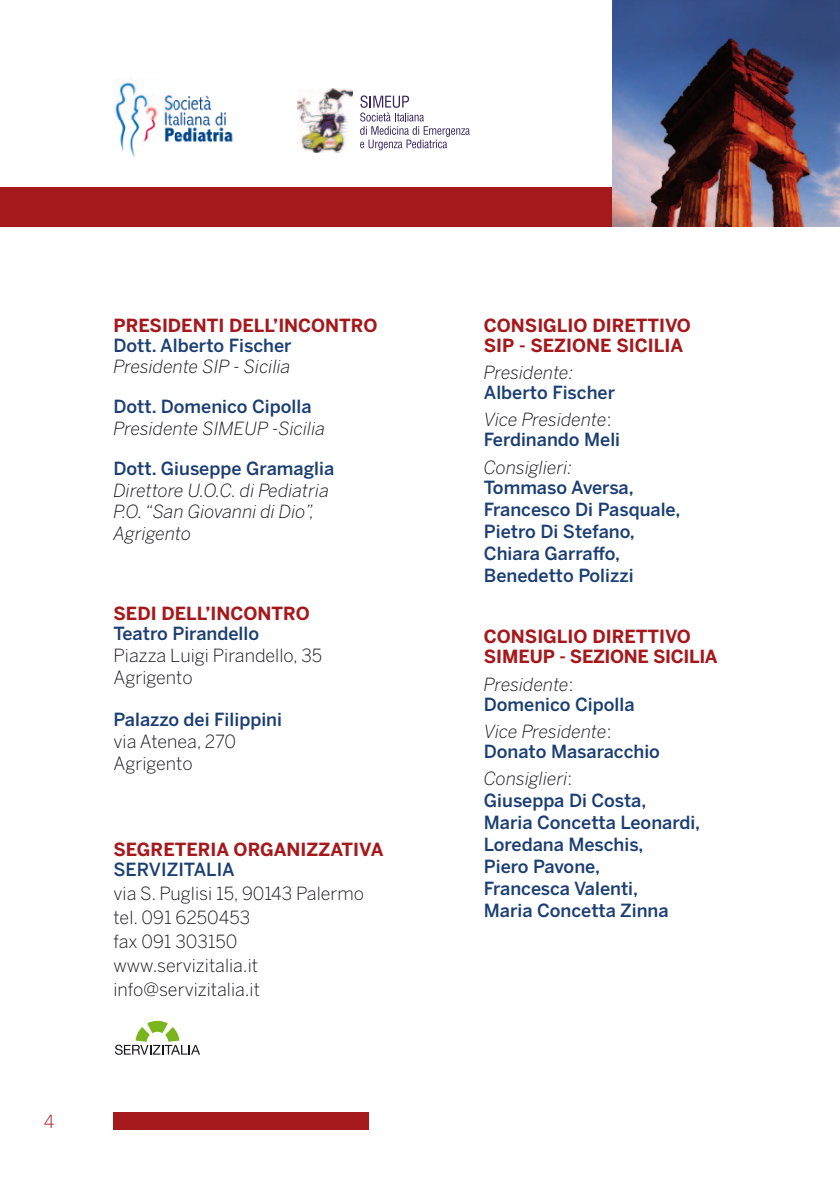
<style>
.page{position:relative;width:840px;height:1191px;background:#fff}
.page>*{position:absolute;margin:0;border:0;box-sizing:border-box;transform-origin:0 0}
.t1{font:500 18px/22px "Benton Sans";color:#1b3f72}
.t2{font:300 18px/24px "Benton Sans";color:#1a171c}
.t3{font:700 18px/20px "Benton Sans";color:#a5191c}
.t4{font:italic 300 18px/21.6px "Benton Sans";color:#1a171c}
.t5{font:300 18px "Benton Sans";color:#a5191c}
.s1{font-weight:300;font-style:italic;color:#1a171c}
.s2{font-weight:300;color:#1a171c}
</style>
<div class="page">
<div style="left:113px;top:1112px;width:256px;height:17px;background:#a5191c"></div>
<img style="left:297px;top:88px;width:56px;height:64px">
<svg style="left:360px;top:95px;width:109px;height:55px"></svg>
<img style="left:115px;top:82px;width:118px;height:76px">
<div style="left:0;top:188px;width:839px;height:39px;background:#a5191c"></div>
<img style="left:612px;top:0;width:227px;height:227px">
<svg style="left:115px;top:1020px;width:85px;height:34px"></svg>
<p class="t5" style="left:44px;top:1110px;width:12px">4</p>
<p class="t3" style="left:113px;top:315px;width:265px">PRESIDENTI DELL’INCONTRO</p>
<p class="t1" style="left:113px;top:334px;width:179px">Dott. Alberto Fischer</p>
<p class="t4" style="left:113px;top:356px;width:178px">Presidente SIP - Sicilia</p>
<p class="t1" style="left:113px;top:395px;width:199px">Dott. Domenico Cipolla</p>
<p class="t4" style="left:113px;top:417px;width:213px">Presidente SIMEUP -Sicilia</p>
<p class="t1" style="left:113px;top:457px;width:222px">Dott. Giuseppe Gramaglia</p>
<p class="t4" style="left:113px;top:479px;width:217px">Direttore U.O.C. di Pediatria<br>P.O. “San Giovanni di Dio”,<br>Agrigento</p>
<p class="t3" style="left:113px;top:603px;width:198px">SEDI DELL’INCONTRO</p>
<p class="t1" style="left:113px;top:622px;width:147px">Teatro Pirandello</p>
<p class="t2" style="left:113px;top:644px;width:210px;line-height:22px">Piazza Luigi Pirandello, 35<br>Agrigento</p>
<p class="t1" style="left:113px;top:708px;width:170px">Palazzo dei Filippini</p>
<p class="t2" style="left:113px;top:730px;width:124px;line-height:22px">via Atenea, 270<br>Agrigento</p>
<p class="t3" style="left:113px;top:839px;width:271px">SEGRETERIA ORGANIZZATIVA</p>
<p class="t1" style="left:113px;top:858px;width:123px">SERVIZITALIA</p>
<p class="t2" style="left:113px;top:881px;width:252px">via S. Puglisi 15, 90143 Palermo tel. 091 6250453<br>fax 091 303150 www.servizitalia.it info@servizitalia.it</p>
<p class="t3" style="left:483px;top:315px;width:208px">CONSIGLIO DIRETTIVO<br>SIP - SEZIONE SICILIA</p>
<p class="t4" style="left:483px;top:361px;width:91px">Presidente:</p>
<p class="t1" style="left:483px;top:379px;width:133px;line-height:27.2px">Alberto Fischer<br><span class="s1">Vice Presidente</span><span class="s2">:</span></p>
<p class="t1" style="left:483px;top:428px;width:138px">Ferdinando Meli</p>
<p class="t4" style="left:483px;top:456px;width:90px">Consiglieri:</p>
<p class="t1" style="left:483px;top:476px;width:198px">Tommaso Aversa,<br>Francesco Di Pasquale,<br>Pietro Di Stefano,<br>Chiara Garraffo,<br>Benedetto Polizzi</p>
<p class="t3" style="left:483px;top:626px;width:235px">CONSIGLIO DIRETTIVO<br>SIMEUP - SEZIONE SICILIA</p>
<p class="t1" style="left:483px;top:674px;width:152px;line-height:20px"><span class="s1">Presidente</span><span class="s2">:<br></span>Domenico Cipolla</p>
<p class="t1" style="left:483px;top:721px;width:177px;line-height:20px"><span class="s1">Vice Presidente</span><span class="s2">:<br></span>Donato Masaracchio</p>
<p class="t1" style="left:483px;top:767px;width:218px"><span class="s1">Consiglieri</span><span class="s2">:<br></span>Giuseppa Di Costa,<br>Maria Concetta Leonardi,<br>Loredana Meschis,<br>Piero Pavone,<br>Francesca Valenti,<br>Maria Concetta Zinna</p>
</div>
